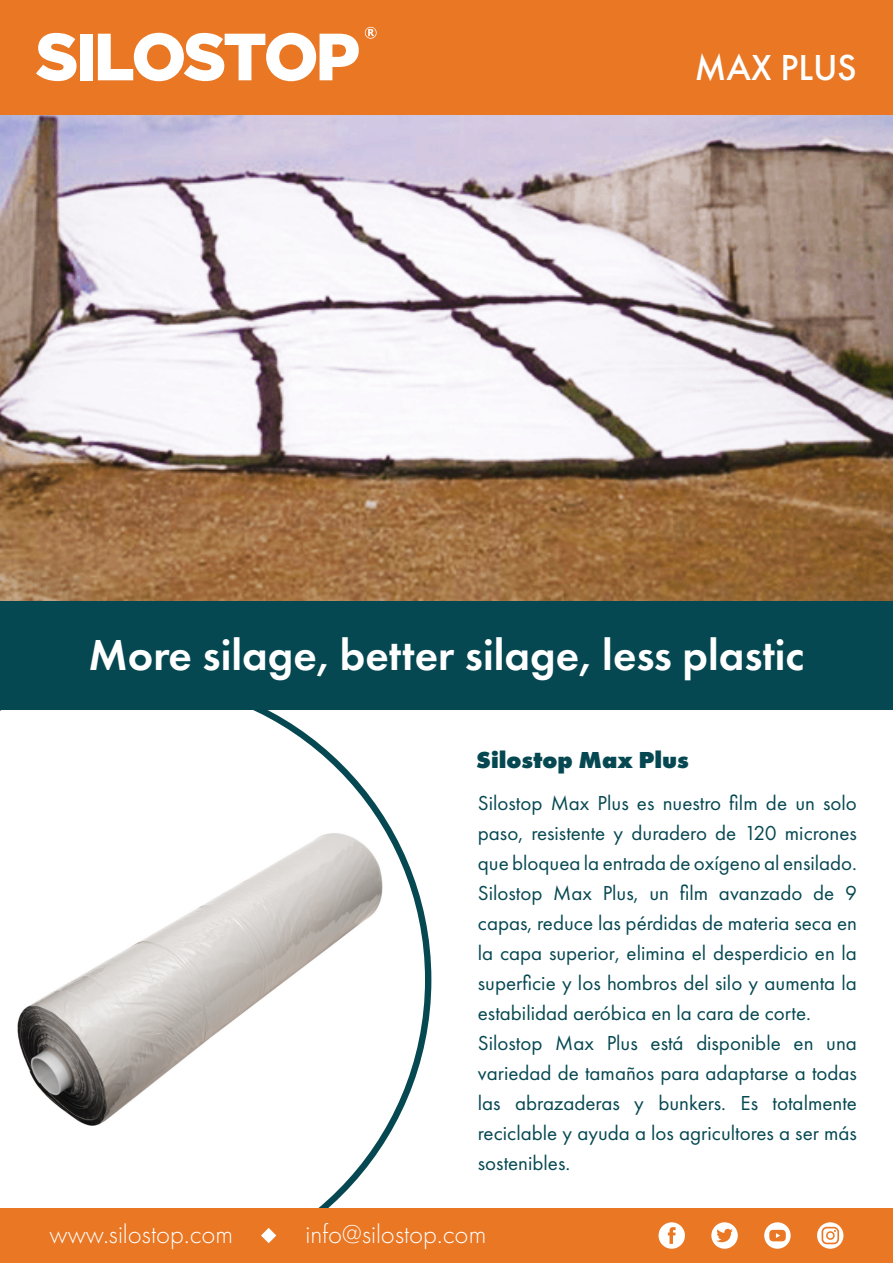
<style>
.page{position:relative;width:893px;height:1263px;background:#fff}
.page>*{position:absolute;margin:0;border:0;box-sizing:border-box;transform-origin:0 0}
.t1{font:600 45px "Futura PT";color:#fff}
.t2{font:500 37.5px "Futura PT";color:#fff}
.t3{font:300 27px "Futura PT";color:#fff}
.t4{font:800 24px "Futura PT";color:#064851}
.t5{font:21px/30px "Futura PT";color:#064851}
</style>
<div class="page">
<svg style="left:0;top:710px;width:425px;height:498px"></svg>
<img style="left:12px;top:824px;width:379px;height:312px">
<img style="left:0;top:114px;width:893px;height:488px">
<div style="left:0;top:0;width:893px;height:114px;background:#e97724"></div>
<div style="left:0;top:1208px;width:893px;height:55px;background:#e97724"></div>
<div style="left:0;top:602px;width:893px;height:108px;background:#064851"></div>
<svg style="left:36px;top:33px;width:41px;height:48px"></svg>
<div style="left:80px;top:34px;width:13px;height:46px;background:#fff"></div>
<svg style="left:98px;top:33px;width:261px;height:48px"></svg>
<div style="left:658px;top:1222px;width:27px;height:27px;background:#fff;border-radius:50%"></div>
<svg style="left:668px;top:1227px;width:8px;height:17px"></svg>
<div style="left:711px;top:1222px;width:27px;height:27px;background:#fff;border-radius:50%"></div>
<svg style="left:716px;top:1229px;width:17px;height:14px"></svg>
<svg style="left:764px;top:1222px;width:27px;height:27px"></svg>
<svg style="left:769px;top:1230px;width:17px;height:11px"></svg>
<svg style="left:817px;top:1222px;width:26px;height:27px"></svg>
<svg style="left:822px;top:1227px;width:17px;height:17px"></svg>
<svg style="left:261px;top:1228px;width:15px;height:15px"></svg>
<svg style="left:365px;top:27px;width:12px;height:12px"></svg>
<h2 class="t2" style="left:695px;top:45px;width:164px">MAX PLUS</h2>
<h1 class="t1" style="left:89px;top:626px;width:717px">More silage, better silage, less plastic</h1>
<p class="t4" style="left:476px;top:744px;width:214px">Silostop Max Plus</p>
<p class="t5" style="left:478px;top:787px;width:381px">Silostop Max Plus es nuestro film de un solo paso, resistente y duradero de 120 micrones que bloquea la entrada de oxígeno al ensilado.<br>Silostop Max Plus, un film avanzado de 9 capas, reduce las pérdidas de materia seca en la capa superior, elimina el desperdicio en la superficie y los hombros del silo y aumenta la estabilidad aeróbica en la cara de corte.<br>Silostop Max Plus está disponible en una variedad de tamaños para adaptarse a todas las abrazaderas y bunkers. Es totalmente reciclable y ayuda a los agricultores a ser más sostenibles.</p>
<p class="t3" style="left:50px;top:1218px;width:185px">www.silostop.com</p>
<p class="t3" style="left:306px;top:1218px;width:182px">info@silostop.com</p>
</div>
